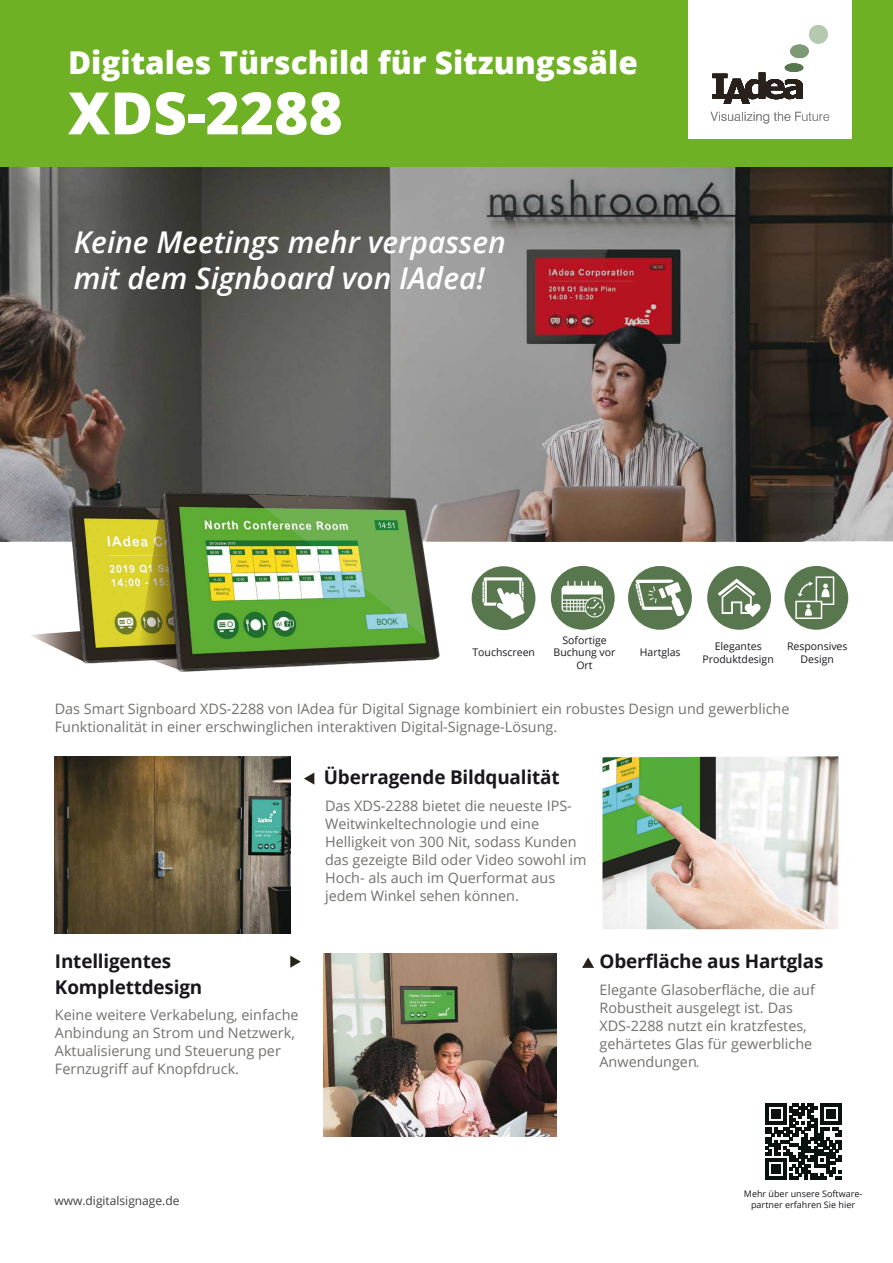
<style>
.page{position:relative;width:893px;height:1263px;background:#fff}
.page>*{position:absolute;margin:0;border:0;box-sizing:border-box;transform-origin:0 0}
.t1{font:800 58.5px "Open Sans";color:#fff}
.t2{font:800 31.5px "Open Sans";color:#fff}
.t3{font:italic 600 30px/36px "Open Sans";color:#fff}
.t4{font:700 18.9px/25.2px "Open Sans";letter-spacing:-.01em;color:#1a171c}
.t5{font:14.4px/18px "Open Sans";color:#73716e}
.t6{font:12px "Open Sans";color:#3f3e41}
.t7{font:10.5px/12.6px "Open Sans";color:#1a171c;text-align:center}
.t8{font:9px/10.8px "Open Sans";color:#1a171c;text-align:center}
.s1{font-family:"Arial";font-size:15px}
</style>
<div class="page">
<svg style="left:0;top:167px;width:893px;height:374px;background:#695f5c"></svg>
<img style="left:54px;top:756px;width:236px;height:177px">
<img style="left:323px;top:953px;width:234px;height:183px">
<div style="left:472px;top:566px;width:63px;height:64px;background:#58774e;border-radius:50%"></div>
<svg style="left:483px;top:577px;width:42px;height:42px"></svg>
<img style="left:50px;top:471px;width:90px;height:27px">
<svg style="left:29px;top:498px;width:111px;height:166px"></svg>
<img style="left:140px;top:454px;width:314px;height:218px">
<img style="left:602px;top:756px;width:236px;height:173px">
<svg style="left:290px;top:955px;width:11px;height:13px"></svg>
<svg style="left:765px;top:1103px;width:76px;height:77px"></svg>
<div style="left:551px;top:566px;width:64px;height:64px;background:#58774e;border-radius:50%"></div>
<div style="left:562px;top:586px;width:41px;height:26px;border:1px solid #fff;border-radius:3px"></div>
<svg style="left:585px;top:598px;width:19px;height:19px"></svg>
<div style="left:585px;top:597px;width:20px;height:20px;border:1px solid #fff;border-radius:50%"></div>
<svg style="left:562px;top:581px;width:40px;height:34px"></svg>
<div style="left:707px;top:566px;width:64px;height:64px;background:#58774e;border-radius:50%"></div>
<svg style="left:718px;top:579px;width:43px;height:38px"></svg>
<svg style="left:582px;top:957px;width:12px;height:11px"></svg>
<svg style="left:304px;top:772px;width:10px;height:13px"></svg>
<div style="left:784px;top:566px;width:64px;height:64px;background:#58774e;border-radius:50%"></div>
<div style="left:816px;top:576px;width:18px;height:29px;background:#58774e;border:2px solid #fff"></div>
<div style="left:795px;top:601px;width:27px;height:18px;background:#58774e;border:2px solid #fff"></div>
<svg style="left:805px;top:604px;width:7px;height:12px"></svg>
<svg style="left:821px;top:584px;width:8px;height:13px"></svg>
<svg style="left:797px;top:582px;width:16px;height:15px"></svg>
<div style="left:628px;top:566px;width:64px;height:64px;background:#58774e;border-radius:50%"></div>
<svg style="left:635px;top:579px;width:50px;height:37px"></svg>
<div style="left:0;top:0;width:893px;height:167px;background:#6eb124"></div>
<div style="left:688px;top:0;width:164px;height:139px;background:#fff"></div>
<svg style="left:712px;top:25px;width:116px;height:79px"></svg>
<svg style="left:711px;top:112px;width:118px;height:11px"></svg>
<h2 class="t2" style="left:68px;top:39px;width:571px">Digitales Türschild für Sitzungssäle</h2>
<h1 class="t1" style="left:68px;top:69px;width:276px">XDS-2288</h1>
<h3 class="t3" style="left:74px;top:223px;width:434px">Keine Meetings mehr verpassen mit dem Signboard von IAdea!</h3>
<p class="t7" style="left:554px;top:633px;width:63px">Sofortige<br>Buchung vor<br>Ort</p>
<p class="t7" style="left:472px;top:645px;width:64px">Touchscreen</p>
<p class="t7" style="left:640px;top:645px;width:42px">Hartglas</p>
<p class="t7" style="left:703px;top:640px;width:73px">Elegantes<br>Produktdesign</p>
<p class="t7" style="left:787px;top:640px;width:62px">Responsives<br>Design</p>
<p class="t5" style="left:55px;top:699px;width:736px">Das Smart Signboard XDS-2288 von IAdea für Digital Signage kombiniert ein robustes Design und gewerbliche<br>Funktionalität in einer erschwinglichen interaktiven Digital-Signage-Lösung.</p>
<h3 class="t4" style="left:55px;top:948px;width:149px">Intelligentes<br>Komplettdesign</h3>
<p class="t5" style="left:55px;top:1006px;width:245px">Keine weitere Verkabelung, einfache Anbindung an Strom und Netzwerk, Aktualisierung und Steuerung per Fernzugriff auf Knopfdruck.</p>
<h3 class="t4" style="left:324px;top:764px;width:237px">Überragende Bildqualität</h3>
<p class="t5" style="left:325px;top:796px;width:263px">Das XDS-2288 bietet die neueste IPS-Weitwinkeltechnologie und eine Helligkeit von 300 Nit, sodass Kunden das gezeigte Bild oder Video sowohl im Hoch- als auch im Querformat aus jedem Winkel sehen können.</p>
<h3 class="t4" style="left:599px;top:948px;width:225px">Oberfläche aus Hartglas</h3>
<p class="t5" style="left:599px;top:980px;width:217px">Elegante Glasoberfläche, die auf<br>Robustheit ausgelegt ist. Das<br>XDS-2288 nutzt ein kratzfestes, gehärtetes Glas für gewerbliche<br>Anwendungen<span class="s1">.</span></p>
<p class="t6" style="left:54px;top:1192px;width:127px">www.digitalsignage.de</p>
<p class="t8" style="left:744px;top:1188px;width:120px">Mehr über unsere Software&shy;partner erfahren Sie hier</p>
</div>
